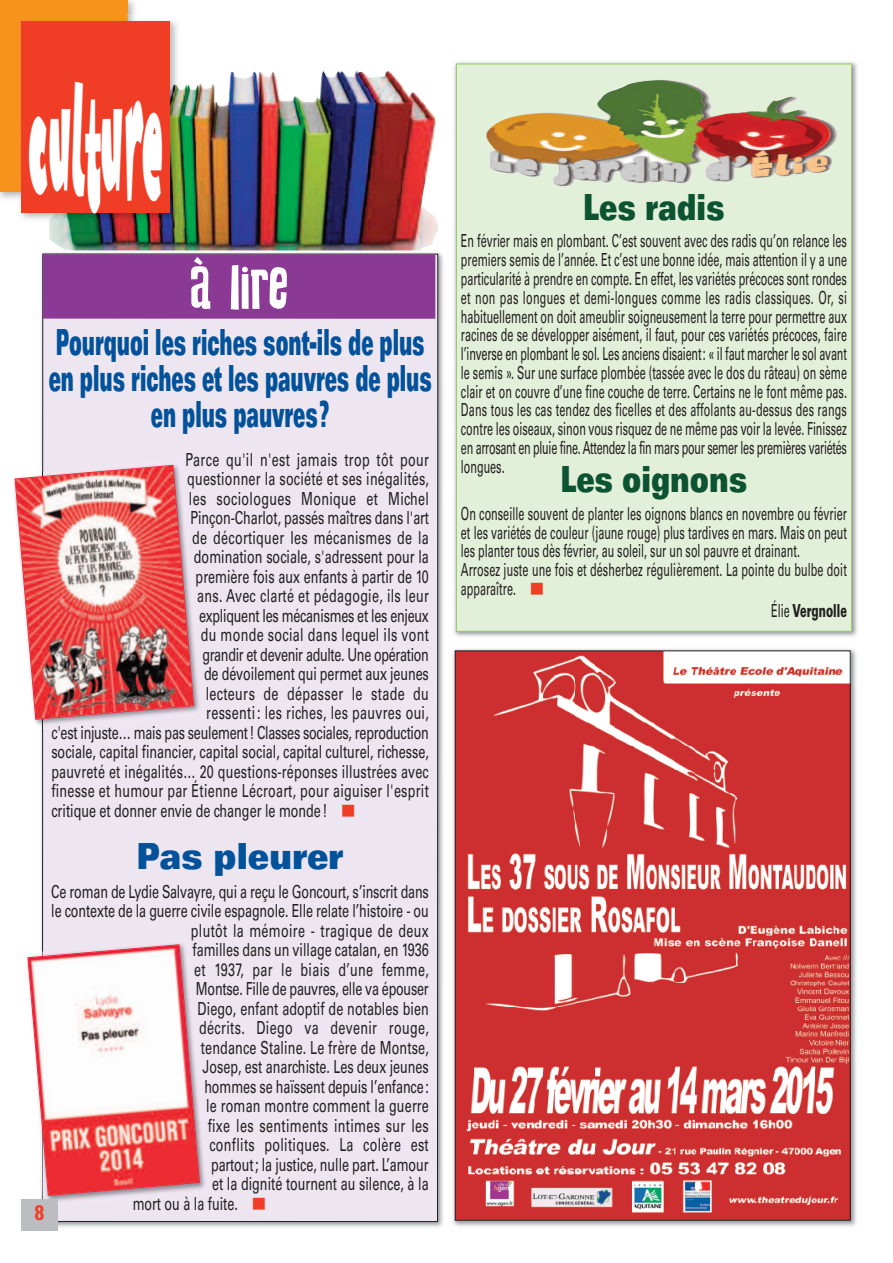
<style>
.page{position:relative;width:893px;height:1263px;background:#fff}
.page>*{position:absolute;margin:0;border:0;box-sizing:border-box;transform-origin:0 0}
.t1{font:150px "F2 F Tagliatelle Sugo";color:#fff;scale:.25 1}
.t2{font:54px "Changing";color:#fff}
.t3{font:900 expanded 36px/36px "Univers";color:#01529b;text-align:center;scale:.4 1}
.t4{font:900 expanded 36px "Univers";color:#0c5332;scale:.6 1}
.t5{font:900 expanded 36px "Univers";color:#01529b;scale:.7 1}
.t6{font:700 condensed 21px "Univers";color:#ef3e25}
.t7{font:18px/18.8px "Univers";color:#231f20;text-align:justify;scale:.6 1}
.t8{font:18px "Univers";color:#231f20;scale:.7 1}
.t9{font:18px "Univers";letter-spacing:.025em;color:#231f20;scale:.7 1}
.t10{font:18px "Univers";letter-spacing:.02em;color:#231f20;scale:.7 1}
.t11{font:18px "Univers";letter-spacing:-.025em;color:#231f20;scale:.7 1}
.t12{font:18px "Univers";letter-spacing:-.02em;color:#231f20;scale:.7 1}
.t13{font:900 18px "Univers";color:#231f20;scale:.6 1}
.s1{font-weight:400}
</style>
<div class="page">
<div style="left:0;top:0;width:128px;height:191px;background:#f7931d"></div>
<img style="left:452px;top:649px;width:405px;height:578px">
<img style="left:457px;top:653px;width:391px;height:565px">
<img style="left:41px;top:250px;width:402px;height:981px">
<div style="left:42px;top:254px;width:396px;height:967px;background:#ede6f1"></div>
<div style="left:43px;top:254px;width:392px;height:65px;background:#8a3995"></div>
<img style="left:13px;top:478px;width:31px;height:253px">
<img style="left:43px;top:459px;width:156px;height:271px">
<img style="left:53px;top:726px;width:42px;height:4px">
<img style="left:15px;top:465px;width:179px;height:255px">
<img style="left:43px;top:939px;width:162px;height:268px">
<svg style="left:27px;top:944px;width:173px;height:252px"></svg>
<img style="left:454px;top:62px;width:404px;height:575px">
<div style="left:457px;top:64px;width:394px;height:567px;background:#e3f0d9"></div>
<img style="left:486px;top:80px;width:351px;height:106px">
<img style="left:49px;top:70px;width:389px;height:180px">
<img style="left:143px;top:20px;width:42px;height:63px">
<img style="left:127px;top:15px;width:9px;height:6px">
<img style="left:16px;top:191px;width:5px;height:10px">
<img style="left:49px;top:83px;width:136px;height:145px">
<div style="left:21px;top:21px;width:149px;height:192px;background:#ef3e25"></div>
<div style="left:21px;top:1199px;width:36px;height:32px;background:#bcbdc0"></div>
<h1 class="t1" style="left:28px;top:53px;width:542px">culture</h1>
<h2 class="t2" style="left:190px;top:268px;width:100px">à lire</h2>
<h3 class="t3" style="left:49px;top:327px;width:959px">Pourquoi les riches sont-ils de plus en plus riches et les pauvres de plus en plus pauvres?</h3>
<p class="t9" style="left:186px;top:453px;width:349px">Parce qu'il n'est jamais trop tôt pour</p>
<p class="t8" style="left:187px;top:472px;width:347px">questionner la société et ses inégalités,</p>
<p class="t9" style="left:189px;top:492px;width:344px">les sociologues Monique et Michel</p>
<p class="t8" style="left:191px;top:511px;width:342px">Pinçon-Charlot, passés maîtres dans l'art</p>
<p class="t9" style="left:192px;top:531px;width:340px">de décortiquer les mécanismes de la</p>
<p class="t8" style="left:194px;top:550px;width:337px">domination sociale, s'adressent pour la</p>
<p class="t8" style="left:196px;top:570px;width:335px">première fois aux enfants à partir de 10</p>
<p class="t10" style="left:197px;top:589px;width:332px">ans. Avec clarté et pédagogie, ils leur</p>
<p class="t12" style="left:199px;top:609px;width:330px">expliquent les mécanismes et les enjeux</p>
<p class="t9" style="left:201px;top:628px;width:328px">du monde social dans lequel ils vont</p>
<p class="t11" style="left:202px;top:648px;width:325px">grandir et devenir adulte. Une opération</p>
<p class="t8" style="left:204px;top:667px;width:323px">de dévoilement qui permet aux jeunes</p>
<p class="t9" style="left:206px;top:687px;width:320px">lecteurs de dépasser le stade du</p>
<p class="t10" style="left:206px;top:706px;width:320px">ressenti : les riches, les pauvres oui,</p>
<p class="t11" style="left:51px;top:726px;width:541px">c'est injuste… mais pas seulement! Classes sociales, reproduction</p>
<p class="t8" style="left:51px;top:745px;width:541px">sociale, capital financier, capital social, capital culturel, richesse,</p>
<p class="t8" style="left:51px;top:765px;width:541px">pauvreté et inégalités… 20 questions-réponses illustrées avec</p>
<p class="t10" style="left:51px;top:784px;width:541px">finesse et humour par Étienne Lécroart, pour aiguiser l'esprit</p>
<p class="t8" style="left:51px;top:804px;width:396px">critique et donner envie de changer le monde!</p>
<h3 class="t5" style="left:136px;top:843px;width:298px">Pas pleurer</h3>
<p class="t8" style="left:51px;top:885px;width:541px">Ce roman de Lydie Salvayre, qui a reçu le Goncourt, s’inscrit dans</p>
<p class="t8" style="left:51px;top:904px;width:541px">le contexte de la guerre civile espagnole. Elle relate l’histoire - ou</p>
<p class="t9" style="left:191px;top:924px;width:341px">plutôt la mémoire - tragique de deux</p>
<p class="t8" style="left:193px;top:943px;width:339px">familles dans un village catalan, en 1936</p>
<p class="t9" style="left:194px;top:963px;width:337px">et 1937, par le biais d’une femme,</p>
<p class="t12" style="left:196px;top:982px;width:334px">Montse. Fille de pauvres, elle va épouser</p>
<p class="t8" style="left:198px;top:1002px;width:332px">Diego, enfant adoptif de notables bien</p>
<p class="t9" style="left:199px;top:1021px;width:329px">décrits. Diego va devenir rouge,</p>
<p class="t8" style="left:201px;top:1041px;width:327px">tendance Staline. Le frère de Montse,</p>
<p class="t8" style="left:203px;top:1060px;width:325px">Josep, est anarchiste. Les deux jeunes</p>
<p class="t8" style="left:204px;top:1080px;width:322px">hommes se haïssent depuis l’enfance:</p>
<p class="t8" style="left:206px;top:1099px;width:320px">le roman montre comment la guerre</p>
<p class="t9" style="left:208px;top:1119px;width:317px">fixe les sentiments intimes sur les</p>
<p class="t9" style="left:209px;top:1138px;width:315px">conflits politiques. La colère est</p>
<p class="t8" style="left:211px;top:1158px;width:313px">partout; la justice, nulle part. L’amour</p>
<p class="t8" style="left:212px;top:1177px;width:311px">et la dignité tournent au silence, à la</p>
<p class="t8" style="left:133px;top:1197px;width:152px">mort ou à la fuite.</p>
<p class="t6" style="left:35px;top:1205px;width:11px">8</p>
<h3 class="t4" style="left:583px;top:194px;width:237px">Les radis</h3>
<p class="t7" style="left:461px;top:233px;width:645px">En février mais en plombant. C’est souvent avec des radis qu’on relance les premiers semis de l’année. Et c’est une bonne idée, mais attention il y a une particularité à prendre en compte. En effet, les variétés précoces sont rondes et non pas longues et demi-longues comme les radis classiques. Or, si habituellement on doit ameublir soigneusement la terre pour permettre aux racines de se développer aisément, il faut, pour ces variétés précoces, faire l’inverse en plombant le sol. Les anciens disaient: « il faut marcher le sol avant le semis ». Sur une surface plombée (tassée avec le dos du râteau) on sème clair et on couvre d’une fine couche de terre. Certains ne le font même pas.<br>Dans tous les cas tendez des ficelles et des affolants au-dessus des rangs contre les oiseaux, sinon vous risquez de ne même pas voir la levée. Finissez en arrosant en pluie fine. Attendez la fin mars pour semer les premières variétés longues.</p>
<h3 class="t4" style="left:560px;top:466px;width:313px">Les oignons</h3>
<p class="t7" style="left:461px;top:506px;width:645px;text-align:left">On conseille souvent de planter les oignons blancs en novembre ou février et les variétés de couleur (jaune rouge) plus tardives en mars. Mais on peut les planter tous dès février, au soleil, sur un sol pauvre et drainant.<br>Arrosez juste une fois et désherbez régulièrement. La pointe du bulbe doit apparaître.</p>
<p class="t13" style="left:771px;top:604px;width:128px"><span class="s1">Élie</span> Vergnolle</p>
</div>
